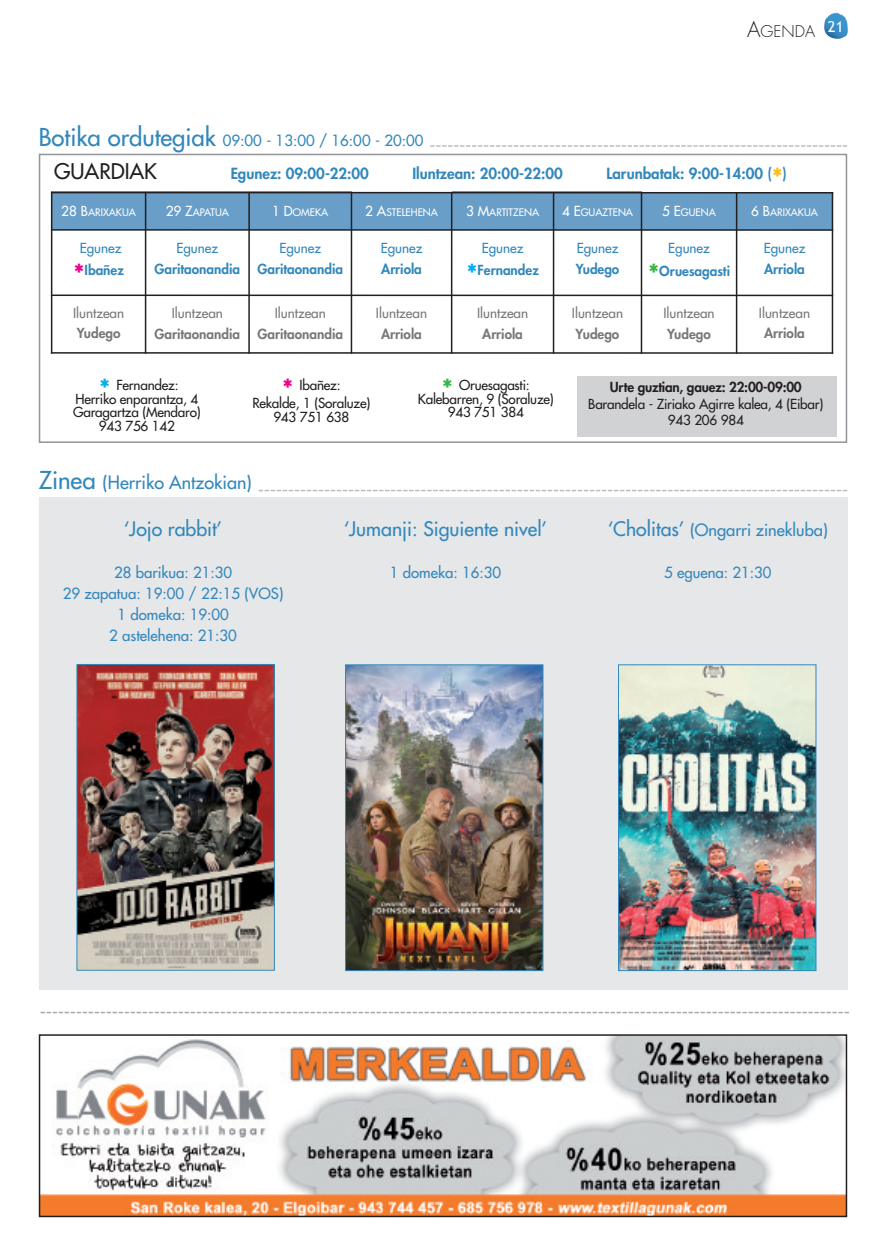
<style>
.page{position:relative;width:886px;height:1256px;background:#fff}
.page>*{position:absolute;margin:0;border:0;box-sizing:border-box;transform-origin:0 0}
.t1{font:21px "Futura";color:#231f20}
.t2{font:19.5px "Futura";color:#3287bb}
.t3{font:18px "Futura";color:#3287bb}
.t4{font:16.5px "Futura";color:#3287bb}
.t5{font:300 15.75px "Futura";color:#231f20}
.t6{font:15px/21px "Futura";color:#3287bb;text-align:center}
.t7{font:800 15px "Futura";color:#3287bb}
.t8{font:15px "Trebuchet MS";color:#fff}
.t9{font:13.5px/13.5px "Futura";letter-spacing:-.015em;color:#231f20;text-align:center}
.t10{font:800 13.5px/22.5px "Futura";color:#3287bb;text-align:center}
.t11{font:13.5px "Futura";color:#76787b}
.t12{font:800 13.5px "Futura";color:#76787b}
.t13{font:13.5px/22.5px "Futura";color:#3287bb;text-align:center}
.t14{font:800 13.5px "Futura";letter-spacing:-.015em;color:#231f20}
.t15{font:10.2px "Futura";color:#fff}
.s1{font-size:21px}
.s2{font-size:24px}
.s3{font-size:27px;color:#ffbb1b}
.s4{font-size:13.5px}
.s5{font-weight:800;font-size:27px;color:#ed028c}
.s6{font-weight:800}
.s7{font-weight:400}
.s8{font-size:27px;color:#00aeef}
.s9{font-size:27px;color:#3ab54a}
.s10{font-weight:800;font-size:27px;color:#00aeef}
.s11{font-weight:800;font-size:27px;color:#3ab54a}
.s12{font-size:19.5px}
</style>
<div class="page">
<img style="left:824px;top:13px;width:24px;height:26px">
<div style="left:39px;top:154px;width:808px;height:289px;border:2px solid #939598"></div>
<div style="left:51px;top:192px;width:95px;height:38px;background:#699ec9"></div>
<div style="left:145px;top:192px;width:104px;height:38px;background:#699ec9"></div>
<div style="left:249px;top:192px;width:102px;height:38px;background:#699ec9"></div>
<div style="left:351px;top:192px;width:100px;height:38px;background:#699ec9"></div>
<div style="left:451px;top:192px;width:102px;height:38px;background:#699ec9"></div>
<div style="left:553px;top:192px;width:88px;height:38px;background:#699ec9"></div>
<div style="left:641px;top:192px;width:95px;height:38px;background:#699ec9"></div>
<div style="left:736px;top:192px;width:97px;height:38px;background:#699ec9"></div>
<hr style="left:51px;top:192px;width:1px;height:161px;background:#231f20">
<hr style="left:145px;top:192px;width:1px;height:161px;background:#231f20">
<hr style="left:248px;top:192px;width:2px;height:161px;background:#231f20">
<hr style="left:350px;top:192px;width:2px;height:161px;background:#231f20">
<hr style="left:451px;top:192px;width:1px;height:162px;background:#231f20">
<hr style="left:552px;top:192px;width:2px;height:162px;background:#231f20">
<hr style="left:640px;top:192px;width:2px;height:162px;background:#231f20">
<hr style="left:735px;top:192px;width:2px;height:162px;background:#231f20">
<hr style="left:831px;top:192px;width:2px;height:162px;background:#231f20">
<hr style="left:51px;top:192px;width:782px;height:1px;background:#231f20">
<hr style="left:51px;top:229px;width:782px;height:2px;background:#231f20">
<hr style="left:51px;top:294px;width:782px;height:2px;background:#231f20">
<hr style="left:51px;top:352px;width:782px;height:2px;background:#231f20">
<div style="left:577px;top:376px;width:259px;height:60px;background:#d1d2d4"></div>
<svg style="left:430px;top:145px;width:417px;height:2px"></svg>
<div style="left:39px;top:497px;width:808px;height:492px;background:#e6e7e9"></div>
<svg style="left:258px;top:490px;width:589px;height:1px"></svg>
<svg style="left:41px;top:1011px;width:807px;height:2px"></svg>
<img style="left:79px;top:666px;width:194px;height:302px">
<div style="left:77px;top:664px;width:198px;height:306px;border:1px solid #3287bb"></div>
<img style="left:42px;top:1037px;width:802px;height:177px">
<div style="left:39px;top:1034px;width:808px;height:183px;border:2px solid #231f20"></div>
<img style="left:347px;top:666px;width:194px;height:302px">
<div style="left:345px;top:664px;width:198px;height:306px;border:1px solid #3287bb"></div>
<img style="left:620px;top:666px;width:194px;height:302px">
<div style="left:618px;top:664px;width:198px;height:306px;border:1px solid #3287bb"></div>
<p class="t5" style="left:747px;top:24px;width:70px"><span class="s1">A</span>GENDA</p>
<p class="t8" style="left:827px;top:18px;width:17px">21</p>
<p class="t6" style="left:39px;top:131px;width:386px"><span class="s2">Botika ordutegiak</span> 09:00 - 13:00 / 16:00 - 20:00</p>
<h1 class="t1" style="left:54px;top:161px;width:104px">GUARDIAK</h1>
<p class="t7" style="left:231px;top:166px;width:140px">Egunez: 09:00-22:00</p>
<p class="t7" style="left:412px;top:166px;width:152px">Iluntzean: 20:00-22:00</p>
<p class="t7" style="left:606px;top:166px;width:182px">Larunbatak: 9:00-14:00 (<span class="s3">*</span>)</p>
<p class="t15" style="left:61px;top:207px;width:76px"><span class="s4">28 B</span>ARIXAKUA</p>
<p class="t15" style="left:166px;top:207px;width:65px"><span class="s4">29 Z</span>APATUA</p>
<p class="t15" style="left:272px;top:207px;width:58px"><span class="s4">1 D</span>OMEKA</p>
<p class="t15" style="left:365px;top:207px;width:74px"><span class="s4">2 A</span>STELEHENA</p>
<p class="t15" style="left:466px;top:207px;width:75px"><span class="s4">3 M</span>ARTITZENA</p>
<p class="t15" style="left:562px;top:207px;width:73px"><span class="s4">4 E</span>GUAZTENA</p>
<p class="t15" style="left:662px;top:207px;width:55px"><span class="s4">5 E</span>GUENA</p>
<p class="t15" style="left:751px;top:207px;width:68px"><span class="s4">6 B</span>ARIXAKUA</p>
<p class="t13" style="left:73px;top:237px;width:52px">Egunez <span class="s5">*</span><span class="s6">Ibañez</span></p>
<p class="t13" style="left:176px;top:237px;width:43px">Egunez</p>
<p class="t13" style="left:279px;top:237px;width:43px">Egunez</p>
<p class="t10" style="left:257px;top:259px;width:87px">Garitaonandia</p>
<p class="t13" style="left:380px;top:237px;width:43px">Egunez</p>
<p class="t10" style="left:381px;top:259px;width:42px">Arriola</p>
<p class="t10" style="left:466px;top:238px;width:74px"><span class="s7">Egunez </span><span class="s8">*</span>Fernandez</p>
<p class="t13" style="left:576px;top:238px;width:43px">Egunez</p>
<p class="t10" style="left:648px;top:238px;width:84px"><span class="s7">Egunez </span><span class="s9">*</span>Oruesagasti</p>
<p class="t13" style="left:763px;top:238px;width:43px">Egunez</p>
<p class="t10" style="left:154px;top:259px;width:87px">Garitaonandia</p>
<p class="t10" style="left:575px;top:259px;width:45px">Yudego</p>
<p class="t10" style="left:764px;top:259px;width:42px">Arriola</p>
<p class="t11" style="left:73px;top:306px;width:53px">Iluntzean</p>
<p class="t12" style="left:77px;top:326px;width:45px">Yudego</p>
<p class="t11" style="left:172px;top:306px;width:53px">Iluntzean</p>
<p class="t12" style="left:154px;top:328px;width:87px">Garitaonandia</p>
<p class="t11" style="left:275px;top:306px;width:53px">Iluntzean</p>
<p class="t12" style="left:257px;top:328px;width:87px">Garitaonandia</p>
<p class="t11" style="left:376px;top:306px;width:53px">Iluntzean</p>
<p class="t12" style="left:381px;top:328px;width:42px">Arriola</p>
<p class="t11" style="left:477px;top:306px;width:53px">Iluntzean</p>
<p class="t12" style="left:482px;top:328px;width:42px">Arriola</p>
<p class="t11" style="left:572px;top:306px;width:53px">Iluntzean</p>
<p class="t12" style="left:575px;top:328px;width:45px">Yudego</p>
<p class="t11" style="left:663px;top:306px;width:53px">Iluntzean</p>
<p class="t12" style="left:667px;top:328px;width:45px">Yudego</p>
<p class="t11" style="left:758px;top:307px;width:53px">Iluntzean</p>
<p class="t12" style="left:764px;top:326px;width:42px">Arriola</p>
<p class="t9" style="left:73px;top:379px;width:129px"><span class="s10">*</span> Fernandez:<br>Herriko enparantza, 4<br>Garagartza (Mendaro)<br>943 756 142</p>
<p class="t9" style="left:252px;top:377px;width:119px;line-height:18px"><span class="s5">*</span> Ibañez:<br>Rekalde, 1 (Soraluze)</p>
<p class="t9" style="left:273px;top:411px;width:78px">943 751 638</p>
<p class="t9" style="left:418px;top:379px;width:137px"><span class="s11">*</span> Oruesagasti:<br>Kalebarren, 9 (Soraluze)<br>943 751 384</p>
<p class="t14" style="left:609px;top:381px;width:193px">Urte guztian, gauez: 22:00-09:00</p>
<p class="t9" style="left:588px;top:396px;width:236px;line-height:16.5px">Barandela - Ziriako Agirre kalea, 4 (Eibar)<br>943 206 984</p>
<h3 class="t3" style="left:39px;top:473px;width:214px"><span class="s2">Zinea</span> (Herriko Antzokian)</h3>
<h2 class="t2" style="left:124px;top:518px;width:100px">‘Jojo rabbit’</h2>
<p class="t6" style="left:63px;top:562px;width:222px">28 barikua: 21:30<br>29 zapatua: 19:00 / 22:15 (VOS)<br>1 domeka: 19:00<br>2 astelehena: 21:30</p>
<h2 class="t2" style="left:344px;top:518px;width:205px">‘Jumanji: Siguiente nivel’</h2>
<p class="t6" style="left:390px;top:562px;width:113px">1 domeka: 16:30</p>
<p class="t4" style="left:607px;top:521px;width:221px"><span class="s12">‘Cholitas’</span> (Ongarri zinekluba)</p>
<p class="t6" style="left:664px;top:562px;width:109px">5 eguena: 21:30</p>
</div>
